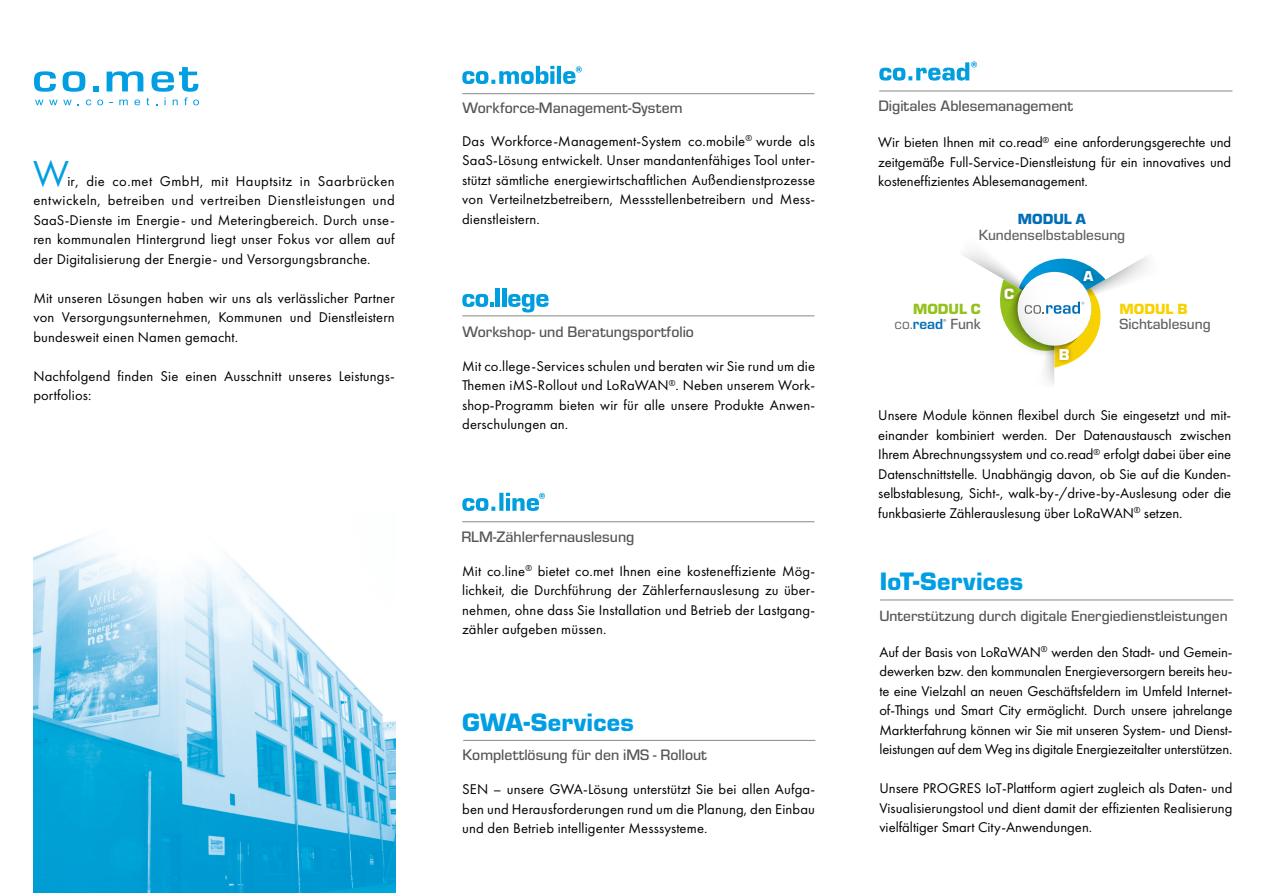
<style>
.page{position:relative;width:1263px;height:893px;background:#fff}
.page>*{position:absolute;margin:0;border:0;box-sizing:border-box;transform-origin:0 0}
.t1{font:37.5px "Futura PT";color:#009ee3}
.t2{font:900 26.25px "Eurostile";letter-spacing:.01em;color:#009ee3}
.t3{font:900 16.35px "Eurostile";color:#fff}
.t4{font:500 15.75px "Eurostile";color:#565656}
.t5{font:900 15.45px "Eurostile";color:#fff}
.t6{font:500 15.3px "Eurostile";color:#565656}
.t7{font:500 15.3px "Eurostile";color:#636362}
.t8{font:900 15.3px/15.3px "Eurostile";color:#94c11c}
.t9{font:900 15.3px "Eurostile";color:#006eb7}
.t10{font:900 15.3px "Eurostile";color:#f7d100}
.t11{font:900 15px "Eurostile";color:#fff}
.t12{font:14.7px/19.5px "Futura PT";letter-spacing:.01em;color:#000;text-align:justify}
.t13{font:500 4.5px "Eurostile";color:#636362}
.s1{font-weight:400;color:#636362}
.s2{font-weight:700;color:#006eb7}
</style>
<div class="page">
<img style="left:34px;top:537px;width:362px;height:356px">
<hr style="left:879px;top:91px;width:353px;height:1px;background:#878786">
<hr style="left:463px;top:740px;width:352px;height:1px;background:#878786">
<svg style="left:462px;top:66px;width:92px;height:18px"></svg>
<svg style="left:550px;top:71px;width:4px;height:13px"></svg>
<hr style="left:557px;top:66px;width:4px;height:18px;background:#009ddf">
<hr style="left:462px;top:93px;width:352px;height:1px;background:#878786">
<hr style="left:462px;top:316px;width:352px;height:1px;background:#878786">
<hr style="left:462px;top:521px;width:352px;height:1px;background:#878786">
<svg style="left:34px;top:67px;width:165px;height:38px"></svg>
<hr style="left:880px;top:600px;width:353px;height:1px;background:#878786">
<svg style="left:462px;top:498px;width:33px;height:13px"></svg>
<svg style="left:499px;top:493px;width:4px;height:18px"></svg>
<svg style="left:506px;top:493px;width:39px;height:18px"></svg>
<svg style="left:462px;top:294px;width:32px;height:13px"></svg>
<hr style="left:496px;top:289px;width:4px;height:18px;background:#009ddf">
<hr style="left:502px;top:289px;width:4px;height:18px;background:#009ddf">
<svg style="left:508px;top:294px;width:40px;height:18px"></svg>
<svg style="left:963px;top:251px;width:186px;height:134px"></svg>
<svg style="left:879px;top:61px;width:98px;height:20px"></svg>
<svg style="left:563px;top:66px;width:19px;height:18px"></svg>
<h1 class="t1" style="left:33px;top:151px;width:37px">W</h1>
<p class="t12" style="left:33px;top:171px;width:363px;text-indent:34px">ir, die co.met GmbH, mit Hauptsitz in Saarbrücken entwickeln, betreiben und vertreiben Dienstleistungen und SaaS-Dienste im Energie- und Meteringbereich. Durch unse&shy;ren kommunalen Hintergrund liegt unser Fokus vor allem auf der Digitalisierung der Energie- und Versorgungsbranche.</p>
<p class="t12" style="left:33px;top:288px;width:363px">Mit unseren Lösungen haben wir uns als verlässlicher Partner von Versorgungsunternehmen, Kommunen und Dienstleistern bundesweit einen Namen gemacht.</p>
<p class="t12" style="left:33px;top:366px;width:363px">Nachfolgend finden Sie einen Ausschnitt unseres Leistungs&shy;portfolios:</p>
<p class="t4" style="left:463px;top:97px;width:221px">Workforce-Management-System</p>
<p class="t4" style="left:878px;top:95px;width:196px">Digitales Ablesemanagement</p>
<p class="t12" style="left:462px;top:131px;width:354px">Das Workforce-Management-System co.mobile<sup>®</sup> wurde als SaaS-Lösung entwickelt. Unser mandantenfähiges Tool unter&shy;stützt sämtliche energiewirtschaftlichen Außendienstprozesse von Verteilnetzbetreibern, Messstellenbetreibern und Mess&shy;dienstleistern.</p>
<p class="t4" style="left:462px;top:321px;width:233px">Workshop- und Beratungsportfolio</p>
<p class="t12" style="left:462px;top:356px;width:354px">Mit co.llege-Services schulen und beraten wir Sie rund um die Themen iMS-Rollout und LoRaWAN<sup>®</sup>. Neben unserem Work&shy;shop-Programm bieten wir für alle unsere Produkte Anwen&shy;derschulungen an.</p>
<p class="t4" style="left:461px;top:526px;width:174px">RLM-Zählerfernauslesung</p>
<p class="t12" style="left:462px;top:561px;width:354px">Mit co.line<sup>®</sup> bietet co.met Ihnen eine kosteneffiziente Mög&shy;lichkeit, die Durchführung der Zählerfernauslesung zu über&shy;nehmen, ohne dass Sie Installation und Betrieb der Lastgang&shy;zähler aufgeben müssen.</p>
<h2 class="t2" style="left:462px;top:703px;width:173px">GWA-Services</h2>
<p class="t4" style="left:463px;top:744px;width:246px">Komplettlösung für den iMS - Rollout</p>
<p class="t12" style="left:462px;top:779px;width:354px">SEN – unsere GWA-Lösung unterstützt Sie bei allen Aufga&shy;ben und Herausforderungen rund um die Planung, den Einbau und den Betrieb intelligenter Messsysteme.</p>
<p class="t12" style="left:878px;top:132px;width:354px">Wir bieten Ihnen mit co.read<sup>®</sup> eine anforderungsgerechte und zeitgemäße Full-Service-Dienstleistung für ein innovatives und kosteneffizientes Ablesemanagement.</p>
<p class="t9" style="left:1018px;top:208px;width:69px">MODUL A</p>
<p class="t7" style="left:979px;top:224px;width:148px">Kundenselbstablesung</p>
<p class="t8" style="left:894px;top:300px;width:88px;text-indent:19px">MODUL C <span class="s1">co.</span><span class="s2">read</span></p>
<p class="t13" style="left:943px;top:317px;width:5px">®</p>
<p class="t7" style="left:950px;top:314px;width:32px">Funk</p>
<p class="t5" style="left:1004px;top:283px;width:12px">C</p>
<p class="t11" style="left:1083px;top:265px;width:11px">A</p>
<p class="t3" style="left:1059px;top:342px;width:12px">B</p>
<p class="t10" style="left:1119px;top:298px;width:69px">MODUL B</p>
<p class="t7" style="left:1119px;top:314px;width:93px">Sichtablesung</p>
<p class="t12" style="left:878px;top:405px;width:354px">Unsere Module können flexibel durch Sie eingesetzt und mit&shy;einander kombiniert werden. Der Datenaustausch zwischen Ihrem Abrechnungssystem und co.read<sup>®</sup> erfolgt dabei über eine Datenschnittstelle. Unabhängig davon, ob Sie auf die Kunden&shy;selbstablesung, Sicht-, walk-by-/drive-by-Auslesung oder die funkbasierte Zählerauslesung über LoRaWAN<sup>®</sup> setzen.</p>
<h2 class="t2" style="left:880px;top:563px;width:145px">IoT-Services</h2>
<p class="t6" style="left:879px;top:605px;width:350px">Unterstützung durch digitale Energiedienstleistungen</p>
<p class="t12" style="left:879px;top:642px;width:354px">Auf der Basis von LoRaWAN<sup>®</sup> werden den Stadt- und Gemein&shy;dewerken bzw. den kommunalen Energieversorgern bereits heu&shy;te eine Vielzahl an neuen Geschäftsfeldern im Umfeld Internet&shy;of-Things und Smart City ermöglicht. Durch unsere jahrelange Markterfahrung können wir Sie mit unseren System- und Dienst&shy;leistungen auf dem Weg ins digitale Energiezeitalter unterstützen.</p>
<p class="t12" style="left:879px;top:779px;width:354px">Unsere PROGRES IoT-Plattform agiert zugleich als Daten- und Visualisierungstool und dient damit der effizienten Realisierung vielfältiger Smart City-Anwendungen.</p>
</div>
